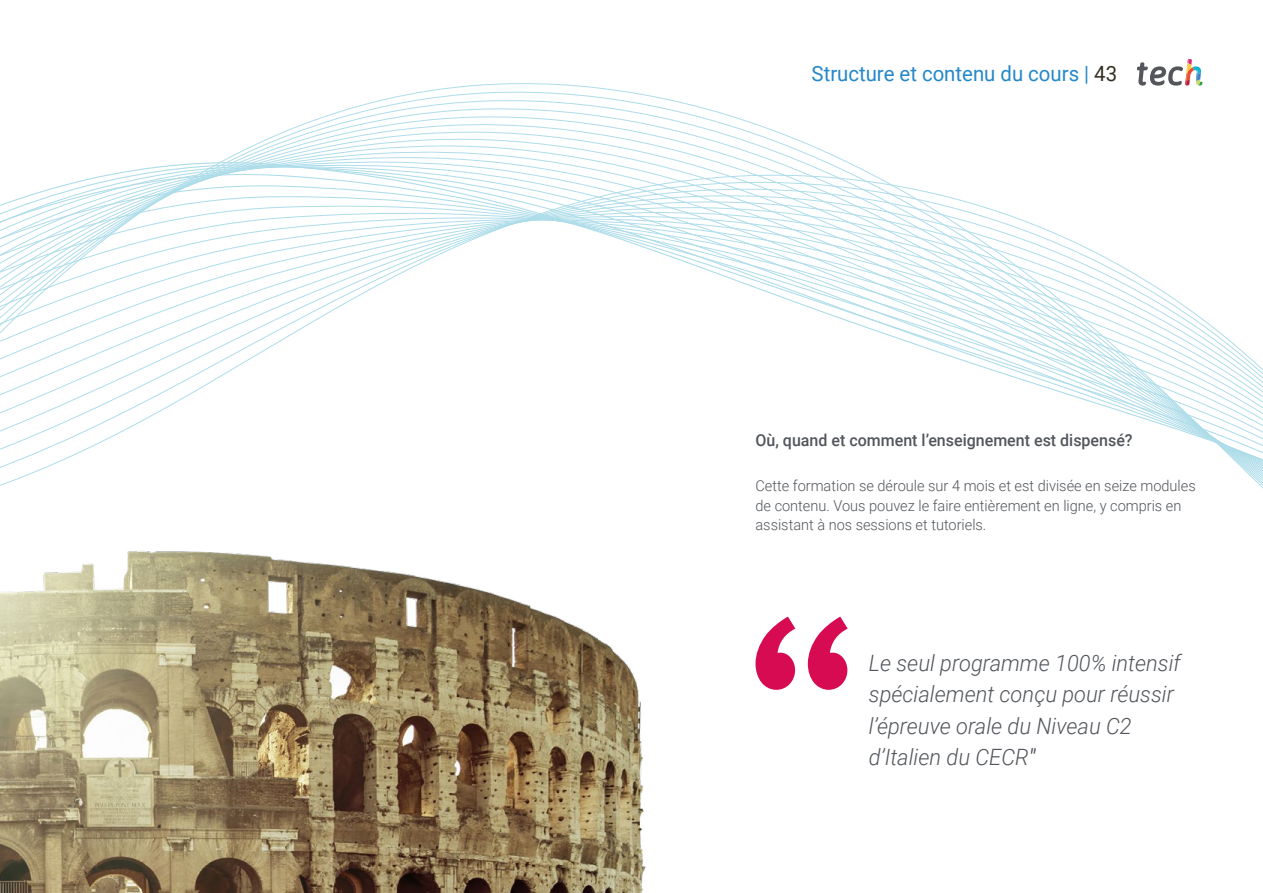
<style>
.page{position:relative;width:1263px;height:893px;background:#fff}
.page>*{position:absolute;margin:0;border:0;box-sizing:border-box;transform-origin:0 0}
.t1{font:italic 300 22.5px/31.5px "Roboto";color:#52555b}
.t2{font:21px "Roboto";color:#2488c9}
.t3{font:500 16.5px "Roboto";color:#52555b}
.t4{font:300 15px/19.5px "Roboto";color:#52555b}
.s1{color:#312e20}
.s2{font-weight:400}
</style>
<div class="page">
<svg style="left:1137px;top:59px;width:65px;height:24px"></svg>
<svg style="left:362px;top:83px;width:901px;height:534px"></svg>
<svg style="left:755px;top:617px;width:93px;height:73px"></svg>
<img style="left:0;top:105px;width:746px;height:788px">
<h2 class="t2" style="left:811px;top:59px;width:307px">Structure et contenu du cours | <span class="s1">43</span></h2>
<p class="t3" style="left:755px;top:429px;width:379px">Où, quand et comment l’enseignement est dispensé?</p>
<p class="t4" style="left:755px;top:476px;width:442px">Cette formation se déroule sur 4 mois et est divisée en seize modules de contenu. Vous pouvez le faire entièrement en ligne, y compris en assistant à nos sessions et tutoriels.</p>
<h1 class="t1" style="left:869px;top:646px;width:313px">Le seul programme 100% intensif spécialement conçu pour réussir l’épreuve orale du Niveau C2 d’Italien du CECR<span class="s2">"</span></h1>
</div>
